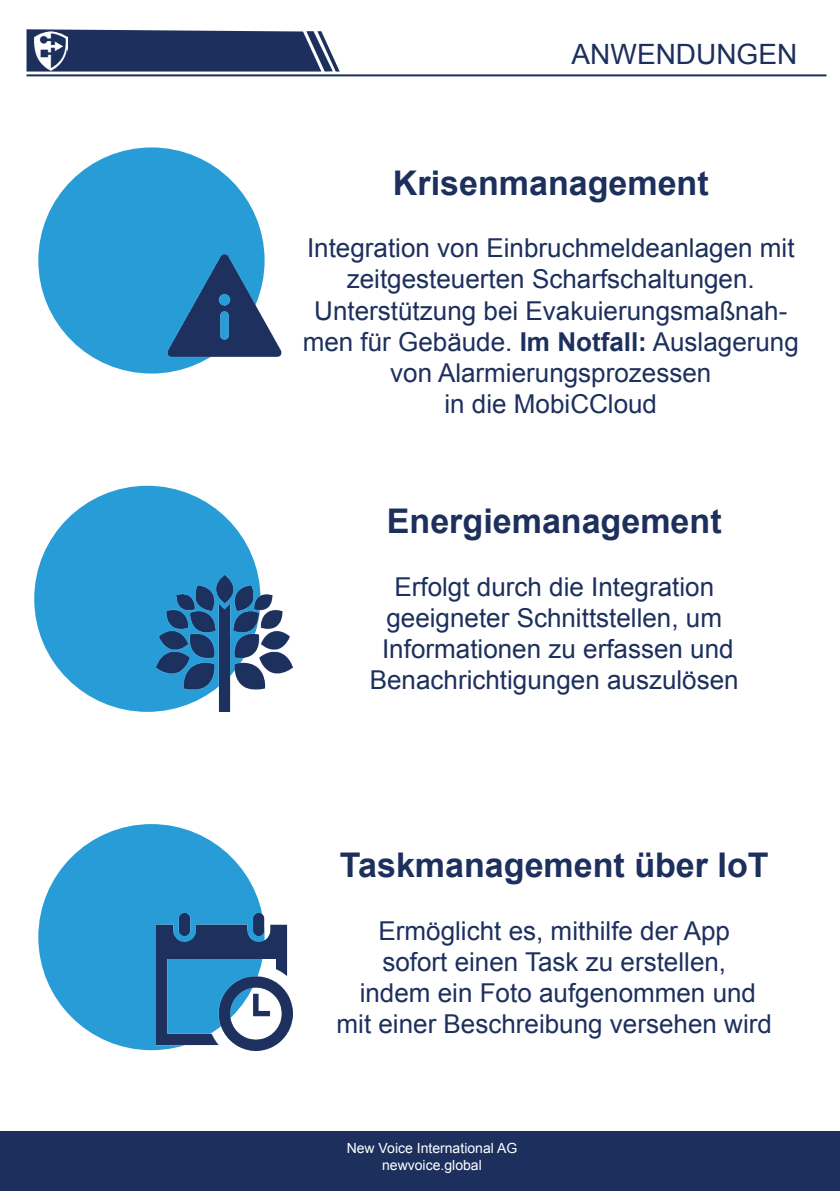
<style>
.page{position:relative;width:840px;height:1191px;background:#fff}
.page>*{position:absolute;margin:0;border:0;box-sizing:border-box;transform-origin:0 0}
.t1{font:700 34px "Arial";color:#1d305d}
.t2{font:28px "Arial";color:#1d305d}
.t3{font:26px/31.2px "Arial";color:#1d305d;text-align:center}
.t4{font:14px/16.8px "Arial";color:#fff;text-align:center}
.s1{font-weight:700}
</style>
<div class="page">
<hr style="left:26px;top:74px;width:800px;height:2px;background:#1d305d">
<svg style="left:26px;top:29px;width:313px;height:43px;background:#34456d"></svg>
<img style="left:34px;top:32px;width:33px;height:38px">
<div style="left:0;top:1131px;width:839px;height:60px;background:#1d305d"></div>
<div style="left:38px;top:147px;width:226px;height:226px;background:#289cd7;border-radius:50%"></div>
<div style="left:34px;top:486px;width:226px;height:226px;background:#289cd7;border-radius:50%"></div>
<div style="left:38px;top:824px;width:226px;height:226px;background:#289cd7;border-radius:50%"></div>
<img style="left:156px;top:575px;width:136px;height:137px">
<img style="left:162px;top:237px;width:120px;height:136px">
<img style="left:156px;top:913px;width:136px;height:137px">
<p class="t2" style="left:571px;top:36px;width:227px">ANWENDUNGEN</p>
<h1 class="t1" style="left:392px;top:160px;width:317px">Krisenmanagement</h1>
<p class="t3" style="left:302px;top:233px;width:497px">Integration von Einbruchmeldeanlagen mit zeitgesteuerten Scharfschaltungen.<br>Unterstützung bei Evakuierungsmaßnah&shy;men für Gebäude. <span class="s1">Im Notfall:</span> Auslagerung von Alarmierungsprozessen<br>in die MobiCCloud</p>
<h1 class="t1" style="left:386px;top:499px;width:336px">Energiemanagement</h1>
<p class="t3" style="left:369px;top:571px;width:370px">Erfolgt durch die Integration geeigneter Schnittstellen, um<br>Informationen zu erfassen und<br>Benachrichtigungen auszulösen</p>
<h1 class="t1" style="left:340px;top:842px;width:430px">Taskmanagement über IoT</h1>
<p class="t3" style="left:336px;top:915px;width:436px">Ermöglicht es, mithilfe der App<br>sofort einen Task zu erstellen,<br>indem ein Foto aufgenommen und mit einer Beschreibung versehen wird</p>
<p class="t4" style="left:346px;top:1139px;width:172px">New Voice International AG newvoice.global</p>
</div>
